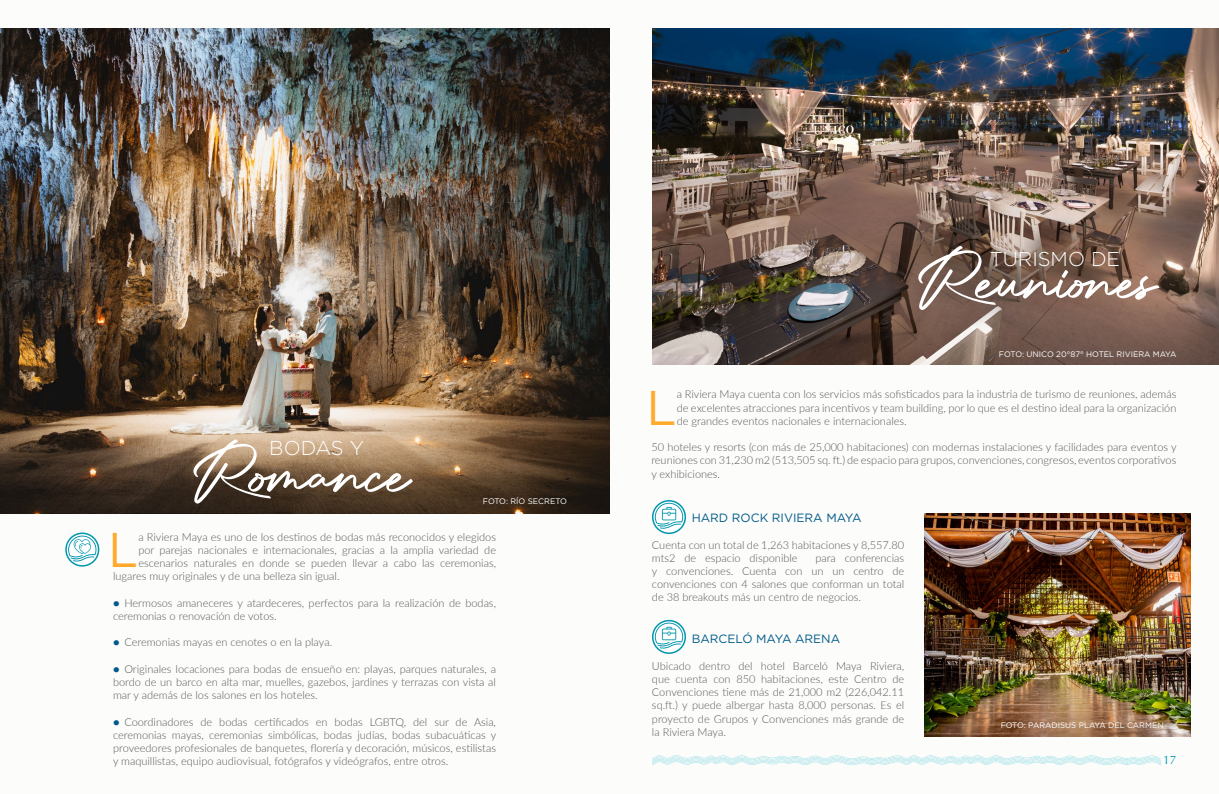
<style>
.page{position:relative;width:1219px;height:794px;background:#fff}
.page>*{position:absolute;margin:0;border:0;box-sizing:border-box;transform-origin:0 0}
.t1{font:84px "Authentic Signature";color:#fff}
.t2{font:48.7px "Gotham";color:#ffaa2d}
.t3{font:300 20px "Gotham";color:#fff}
.t4{font:12px "Gotham";color:#005b89}
.t5{font:12px "Optima";color:#0096ad}
.t6{font:300 11px/13.2px "Lato";color:#575756;text-align:justify}
.t7{font:8px "Gotham";color:#fff}
.s1{color:#005b89}
</style>
<div class="page">
<div style="left:609px;top:0;width:610px;height:794px;background:#fcfcfa"></div>
<svg style="left:652px;top:755px;width:509px;height:10px"></svg>
<div style="left:0;top:0;width:609px;height:794px;background:#fcfcfa"></div>
<img style="left:0;top:28px;width:609px;height:485px">
<img style="left:652px;top:28px;width:567px;height:336px">
<img style="left:924px;top:513px;width:267px;height:223px">
<svg style="left:66px;top:533px;width:33px;height:33px"></svg>
<div style="left:65px;top:532px;width:34px;height:34px;border:2px solid #0096ad;border-radius:50%"></div>
<svg style="left:68px;top:535px;width:28px;height:26px"></svg>
<div style="left:652px;top:500px;width:34px;height:34px;border:2px solid #0096ad;border-radius:50%"></div>
<svg style="left:655px;top:503px;width:28px;height:26px"></svg>
<svg style="left:653px;top:620px;width:32px;height:33px"></svg>
<div style="left:652px;top:620px;width:34px;height:34px;border:2px solid #0096ad;border-radius:50%"></div>
<svg style="left:655px;top:622px;width:28px;height:26px"></svg>
<h1 class="t1" style="left:193px;top:428px;width:217px">Romance</h1>
<h3 class="t3" style="left:269px;top:435px;width:96px">BODAS Y</h3>
<p class="t7" style="left:483px;top:496px;width:86px">FOTO: RÍO SECRETO</p>
<h2 class="t2" style="left:108px;top:518px;width:32px">L</h2>
<p class="t6" style="left:138px;top:530px;width:359px">a Riviera Maya es uno de los destinos de bodas más reconocidos y elegidos</p>
<p class="t6" style="left:138px;top:543px;width:359px">por parejas nacionales e internacionales, gracias a la amplia variedad de</p>
<p class="t6" style="left:138px;top:556px;width:359px">escenarios naturales en donde se pueden llevar a cabo las ceremonias,</p>
<p class="t6" style="left:113px;top:569px;width:228px">lugares muy originales y de una belleza sin igual.</p>
<p class="t6" style="left:113px;top:596px;width:385px"><span class="s1">●</span> Hermosos amaneceres y atardeceres, perfectos para la realización de bodas, ceremonias o renovación de votos.</p>
<p class="t6" style="left:113px;top:635px;width:221px"><span class="s1">●</span> Ceremonias mayas en cenotes o en la playa.</p>
<p class="t6" style="left:113px;top:662px;width:384px"><span class="s1">●</span> Originales locaciones para bodas de ensueño en: playas, parques naturales, a bordo de un barco en alta mar, muelles, gazebos, jardines y terrazas con vista al mar y además de los salones en los hoteles.</p>
<p class="t6" style="left:113px;top:714px;width:385px"><span class="s1">●</span> Coordinadores de bodas certificados en bodas LGBTQ, del sur de Asia, ceremonias mayas, ceremonias simbólicas, bodas judías, bodas subacuáticas y proveedores profesionales de banquetes, florería y decoración, músicos, estilistas y maquillistas, equipo audiovisual, fotógrafos y videógrafos, entre otros.</p>
<h1 class="t1" style="left:918px;top:234px;width:238px">Reuniones</h1>
<h3 class="t3" style="left:990px;top:246px;width:132px">TURISMO DE</h3>
<p class="t7" style="left:999px;top:349px;width:179px">FOTO: UNICO 20°87° HOTEL RIVIERA MAYA</p>
<h2 class="t2" style="left:646px;top:376px;width:32px">L</h2>
<p class="t6" style="left:677px;top:387px;width:501px">a Riviera Maya cuenta con los servicios más sofisticados para la industria de turismo de reuniones, además de excelentes atracciones para incentivos y team building, por lo que es el destino ideal para la organización de grandes eventos nacionales e internacionales.</p>
<p class="t6" style="left:651px;top:440px;width:527px">50 hoteles y resorts (con más de 25,000 habitaciones) con modernas instalaciones y facilidades para eventos y reuniones con 31,230 m2 (513,505 sq. ft.) de espacio para grupos, convenciones, congresos, eventos corporativos y exhibiciones.</p>
<p class="t4" style="left:692px;top:510px;width:172px">HARD ROCK RIVIERA MAYA</p>
<p class="t6" style="left:652px;top:537px;width:254px">Cuenta con un total de 1,263 habitaciones y 8,557.80 mts2 de espacio disponible</p>
<p class="t6" style="left:652px;top:551px;width:254px;text-indent:163px">para conferencias y convenciones. Cuenta con un un centro de convenciones con 4 salones que conforman un total de 38 breakouts más un centro de negocios.</p>
<p class="t4" style="left:692px;top:631px;width:150px">BARCELÓ MAYA ARENA</p>
<p class="t6" style="left:652px;top:659px;width:254px">Ubicado dentro del hotel Barceló Maya Riviera, que cuenta con 850 habitaciones, este Centro de Convenciones tiene más de 21,000 m2 (226,042.11 sq.ft.) y puede albergar hasta 8,000 personas. Es el proyecto de Grupos y Convenciones más grande de la Riviera Maya.</p>
<p class="t7" style="left:1001px;top:720px;width:164px">FOTO: PARADISUS PLAYA DEL CARMEN</p>
<p class="t5" style="left:1163px;top:753px;width:15px">17</p>
</div>
